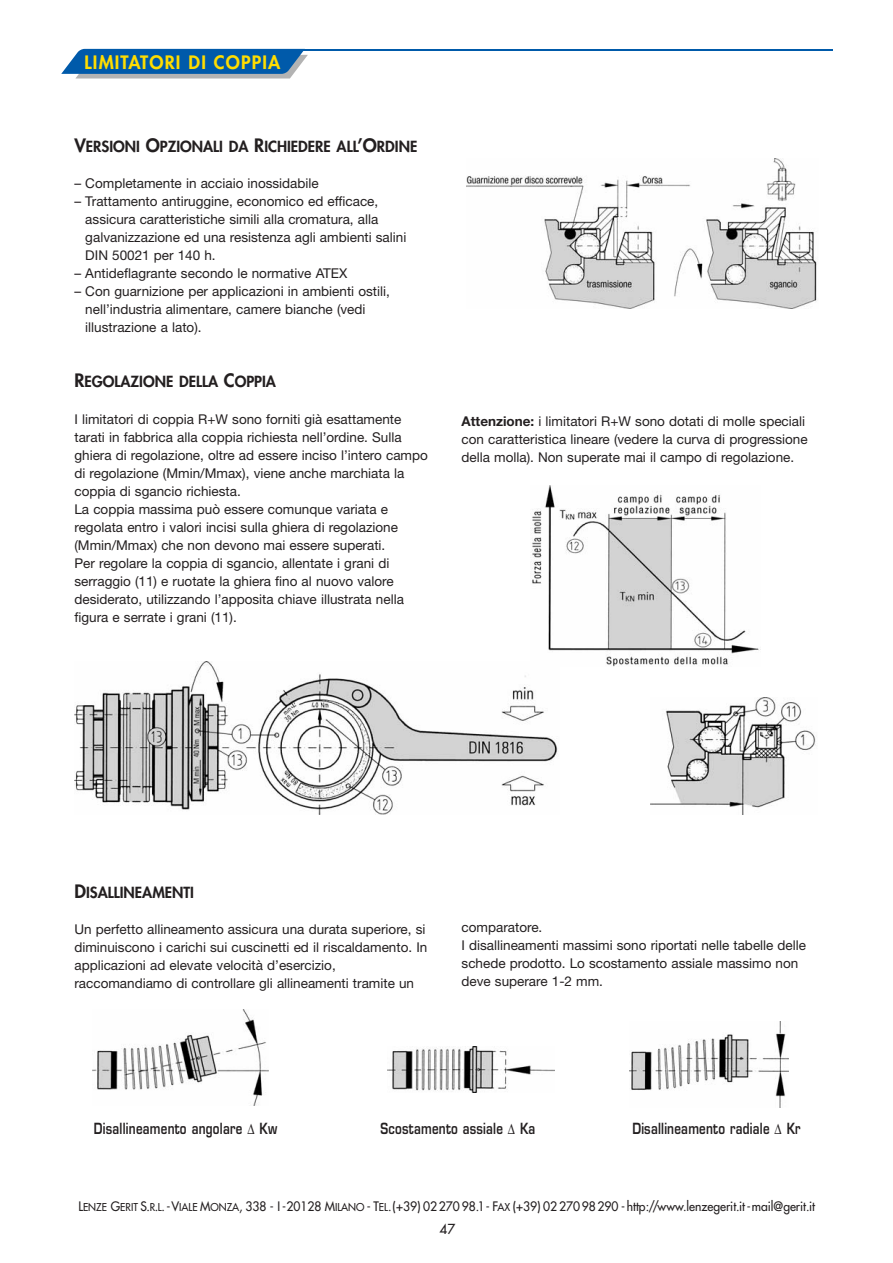
<style>
.page{position:relative;width:893px;height:1263px;background:#fff}
.page>*{position:absolute;margin:0;border:0;box-sizing:border-box;transform-origin:0 0}
.t1{font:800 18px "Futura";letter-spacing:.065em;color:#fd0}
.t2{font:800 15px "Futura";color:#231f20}
.t3{font:600 15px "Eurostile";letter-spacing:.02em;color:#231f20;scale:.77 1}
.t4{font:13.5px/18px "Helvetica Neue";color:#231f20}
.t5{font:13.5px "Futura";color:#231f20}
.t6{font:12.75px "Futura";color:#231f20;scale:.95 1}
.s1{font-size:18px}
.s2{font-weight:700}
.s3{font-size:10.65px}
</style>
<div class="page">
<svg style="left:61px;top:49px;width:247px;height:30px;background:#3276b3"></svg>
<hr style="left:297px;top:49px;width:535px;height:2px;background:#005aaa">
<img style="left:532px;top:486px;width:227px;height:181px">
<img style="left:650px;top:697px;width:166px;height:117px">
<img style="left:74px;top:661px;width:485px;height:154px">
<img style="left:92px;top:1009px;width:176px;height:96px">
<img style="left:387px;top:1046px;width:167px;height:47px">
<img style="left:629px;top:1021px;width:159px;height:87px">
<img style="left:466px;top:159px;width:351px;height:149px">
<h1 class="t1" style="left:85px;top:54px;width:197px">LIMITATORI DI COPPIA</h1>
<p class="t2" style="left:74px;top:139px;width:344px"><span class="s1">V</span>ERSIONI <span class="s1">O</span>PZIONALI DA <span class="s1">R</span>ICHIEDERE ALL<span class="s1">’O</span>RDINE</p>
<p class="t4" style="left:74px;top:175px;width:246px">– Completamente in acciaio inossidabile</p>
<p class="t4" style="left:85px;top:193px;width:322px;text-indent:-11px">– Trattamento antiruggine, economico ed efficace, assicura caratteristiche simili alla cromatura, alla galvanizzazione ed una resistenza agli ambienti salini DIN 50021 per 140 h.</p>
<p class="t4" style="left:74px;top:265px;width:274px">– Antideflagrante secondo le normative ATEX</p>
<p class="t4" style="left:85px;top:283px;width:306px;text-indent:-11px">– Con guarnizione per applicazioni in ambienti ostili, nell’industria alimentare, camere bianche (vedi illustrazione a lato).</p>
<p class="t2" style="left:74px;top:374px;width:203px"><span class="s1">R</span>EGOLAZIONE DELLA <span class="s1">C</span>OPPIA</p>
<p class="t4" style="left:74px;top:411px;width:355px">I limitatori di coppia R+W sono forniti già esattamente tarati in fabbrica alla coppia richiesta nell’ordine. Sulla ghiera di regolazione, oltre ad essere inciso l’intero campo di regolazione (Mmin/Mmax), viene anche marchiata la coppia di sgancio richiesta.<br>La coppia massima può essere comunque variata e regolata entro i valori incisi sulla ghiera di regolazione (Mmin/Mmax) che non devono mai essere superati.<br>Per regolare la coppia di sgancio, allentate i grani di serraggio (11) e ruotate la ghiera fino al nuovo valore desiderato, utilizzando l’apposita chiave illustrata nella figura e serrate i grani (11).</p>
<p class="t4" style="left:461px;top:413px;width:347px"><span class="s2">Attenzione:</span> i limitatori R+W sono dotati di molle speciali con caratteristica lineare (vedere la curva di progressione della molla). Non superate mai il campo di regolazione.</p>
<p class="t2" style="left:74px;top:885px;width:121px"><span class="s1">D</span>ISALLINEAMENTI</p>
<p class="t4" style="left:74px;top:921px;width:354px">Un perfetto allineamento assicura una durata superiore, si diminuiscono i carichi sui cuscinetti ed il riscaldamento. In applicazioni ad elevate velocità d’esercizio, raccomandiamo di controllare gli allineamenti tramite un</p>
<p class="t4" style="left:461px;top:919px;width:346px">comparatore.<br>I disallineamenti massimi sono riportati nelle tabelle delle schede prodotto. Lo scostamento assiale massimo non deve superare 1-2 mm.</p>
<p class="t3" style="left:94px;top:1123px;width:239px">Disallineamento angolare ∆ Kw</p>
<p class="t3" style="left:380px;top:1123px;width:202px">Scostamento assiale ∆ Ka</p>
<p class="t3" style="left:632px;top:1123px;width:220px">Disallineamento radiale ∆ Kr</p>
<p class="t6" style="left:78px;top:1200px;width:776px">L<span class="s3">ENZE</span> G<span class="s3">ERIT</span> S.<span class="s3">R</span>.<span class="s3">L</span>.- V<span class="s3">IALE</span> M<span class="s3">ONZA</span>, 338 - I -20128 M<span class="s3">ILANO</span> - T<span class="s3">EL</span>.(+39) 0227098.1- F<span class="s3">AX</span> (+39) 02270 98290 -http://www.lenzegerit.it - mail@gerit.it</p>
<p class="t5" style="left:439px;top:1222px;width:17px">47</p>
</div>
